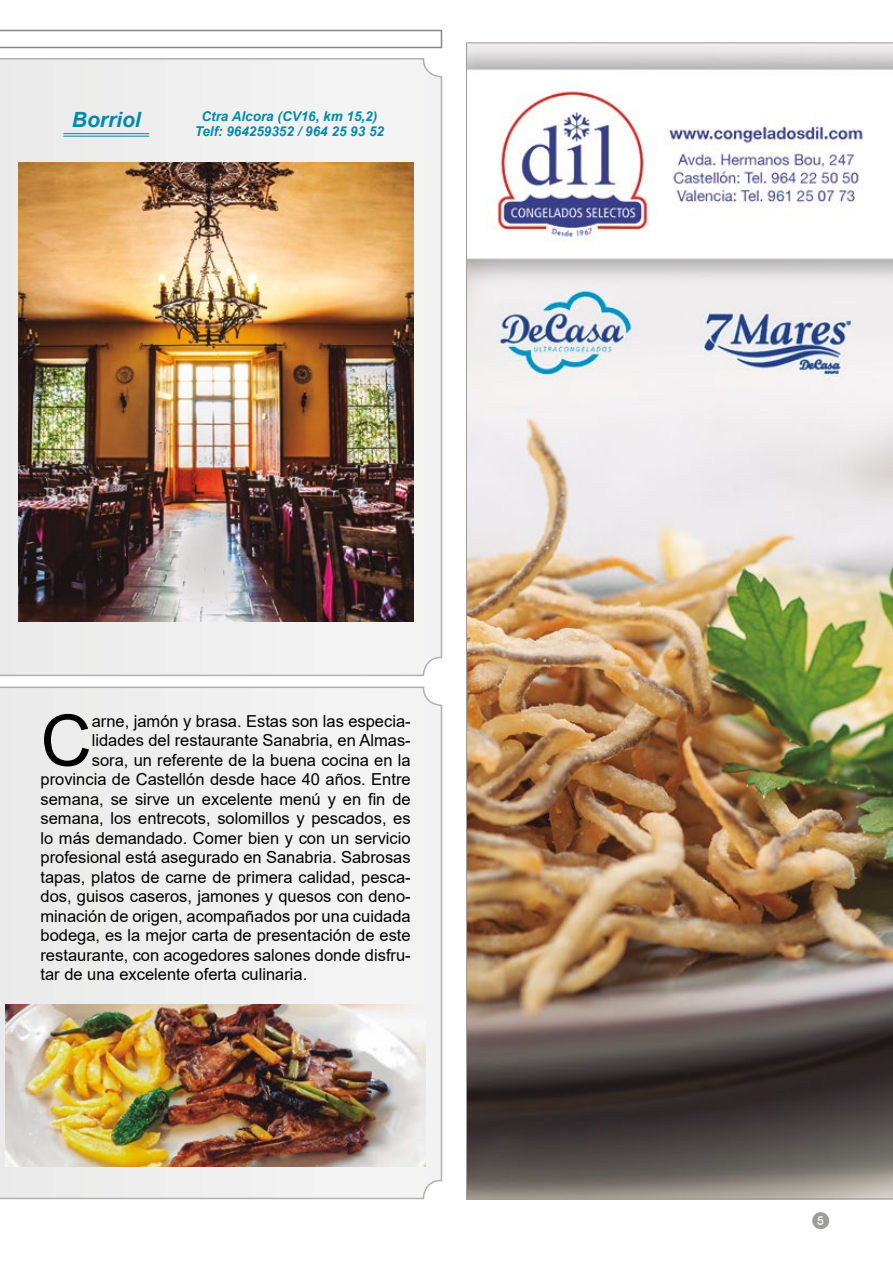
<style>
.page{position:relative;width:893px;height:1263px;background:#fff}
.page>*{position:absolute;margin:0;border:0;box-sizing:border-box;transform-origin:0 0}
.t1{font:70.95px "Arial";color:#000}
.t2{font:italic 700 21px "Arial";color:#0089a9}
.t3{font:16.5px "Arial";color:#000}
.t4{font:italic 700 13.5px/15px "Arial";color:#0089a9;text-align:center}
.t5{font:500 12px "Avant Garde IT Cby BT";color:#fff}
</style>
<div class="page">
<div style="left:0;top:58px;width:442px;height:618px;background:#f0f0f0"></div>
<div style="left:0;top:686px;width:442px;height:513px;background:#f0f0f0"></div>
<hr style="left:63px;top:133px;width:86px;height:1px;background:#0089a9">
<hr style="left:63px;top:136px;width:86px;height:1px;background:#0089a9">
<svg style="left:0;top:30px;width:442px;height:18px"></svg>
<img style="left:466px;top:43px;width:427px;height:1156px">
<img style="left:18px;top:163px;width:396px;height:458px">
<img style="left:6px;top:1005px;width:419px;height:161px">
<div style="left:812px;top:1212px;width:17px;height:17px;background:#9d9d9c;border-radius:50%"></div>
<p class="t2" style="left:72px;top:106px;width:70px">Borriol</p>
<p class="t4" style="left:195px;top:110px;width:191px">Ctra Alcora (CV16, km 15,2)<br>Telf: 964259352 / 964 25 93 52</p>
<h1 class="t1" style="left:41px;top:692px;width:53px">C</h1>
<p class="t3" style="left:92px;top:709px;width:320px">arne, jamón y brasa. Estas son las especia-</p>
<p class="t3" style="left:92px;top:729px;width:320px">lidades del restaurante Sanabria, en Almas-</p>
<p class="t3" style="left:92px;top:748px;width:320px">sora, un referente de la buena cocina en la</p>
<p class="t3" style="left:40px;top:768px;width:372px">provincia de Castellón desde hace 40 años. Entre</p>
<p class="t3" style="left:40px;top:787px;width:372px">semana, se sirve un excelente menú y en fin de</p>
<p class="t3" style="left:40px;top:807px;width:372px">semana, los entrecots, solomillos y pescados, es</p>
<p class="t3" style="left:40px;top:826px;width:372px">lo más demandado. Comer bien y con un servicio</p>
<p class="t3" style="left:40px;top:846px;width:372px">profesional está asegurado en Sanabria. Sabrosas</p>
<p class="t3" style="left:40px;top:865px;width:372px">tapas, platos de carne de primera calidad, pesca-</p>
<p class="t3" style="left:40px;top:885px;width:372px">dos, guisos caseros, jamones y quesos con deno-</p>
<p class="t3" style="left:40px;top:904px;width:372px">minación de origen, acompañados por una cuidada</p>
<p class="t3" style="left:40px;top:924px;width:372px">bodega, es la mejor carta de presentación de este</p>
<p class="t3" style="left:40px;top:943px;width:372px">restaurante, con acogedores salones donde disfru-</p>
<p class="t3" style="left:40px;top:963px;width:268px">tar de una excelente oferta culinaria.</p>
<p class="t5" style="left:817px;top:1213px;width:8px">5</p>
</div>
